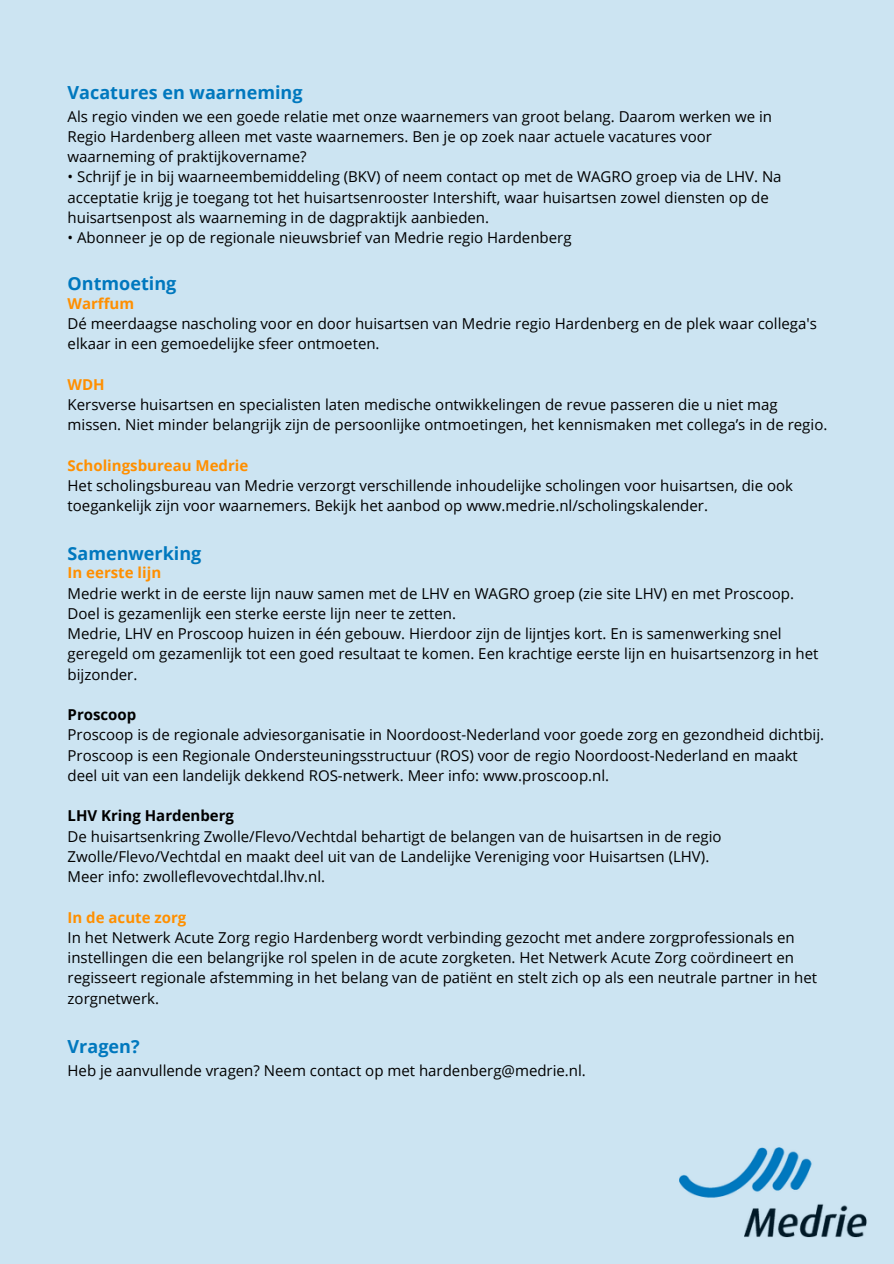
<style>
.page{position:relative;width:894px;height:1264px;background:#fff}
.page>*{position:absolute;margin:0;border:0;box-sizing:border-box;transform-origin:0 0}
.t1{font:700 18px "Open Sans";color:#0078be}
.t2{font:15px/20.2px "Open Sans";color:#000}
.t3{font:700 15px "Open Sans";color:#ff8f00}
.t4{font:700 15px "Open Sans";color:#000}
</style>
<div class="page">
<div style="left:0;top:0;width:893px;height:1263px;background:#cce4f2"></div>
<p class="t1" style="left:68px;top:80px;width:236px">Vacatures en waarneming</p>
<p class="t2" style="left:68px;top:106px;width:705px">Als regio vinden we een goede relatie met onze waarnemers van groot belang. Daarom werken we in<br>Regio Hardenberg alleen met vaste waarnemers. Ben je op zoek naar actuele vacatures voor waarneming of praktijkovername?</p>
<p class="t2" style="left:68px;top:166px;width:715px">• Schrijf je in bij waarneembemiddeling (BKV) of neem contact op met de WAGRO groep via de LHV. Na acceptatie krijg je toegang tot het huisartsenrooster Intershift, waar huisartsen zowel diensten op de huisartsenpost als waarneming in de dagpraktijk aanbieden.</p>
<p class="t2" style="left:68px;top:227px;width:505px">• Abonneer je op de regionale nieuwsbrief van Medrie regio Hardenberg</p>
<p class="t1" style="left:68px;top:271px;width:110px">Ontmoeting</p>
<p class="t3" style="left:68px;top:292px;width:68px">Warffum</p>
<p class="t2" style="left:68px;top:313px;width:750px">Dé meerdaagse nascholing voor en door huisartsen van Medrie regio Hardenberg en de plek waar collega's elkaar in een gemoedelijke sfeer ontmoeten.</p>
<p class="t3" style="left:68px;top:373px;width:39px">WDH</p>
<p class="t2" style="left:68px;top:394px;width:761px">Kersverse huisartsen en specialisten laten medische ontwikkelingen de revue passeren die u niet mag missen. Niet minder belangrijk zijn de persoonlijke ontmoetingen, het kennismaken met collega’s in de regio.</p>
<p class="t3" style="left:68px;top:454px;width:182px">Scholingsbureau Medrie</p>
<p class="t2" style="left:68px;top:475px;width:726px">Het scholingsbureau van Medrie verzorgt verschillende inhoudelijke scholingen voor huisartsen, die ook toegankelijk zijn voor waarnemers. Bekijk het aanbod op www.medrie.nl/scholingskalender.</p>
<p class="t1" style="left:68px;top:541px;width:135px">Samenwerking</p>
<p class="t3" style="left:68px;top:562px;width:95px">In eerste lijn</p>
<p class="t2" style="left:68px;top:582px;width:752px">Medrie werkt in de eerste lijn nauw samen met de LHV en WAGRO groep (zie site LHV) en met Proscoop.<br>Doel is gezamenlijk een sterke eerste lijn neer te zetten.<br>Medrie, LHV en Proscoop huizen in één gebouw. Hierdoor zijn de lijntjes kort. En is samenwerking snel geregeld om gezamenlijk tot een goed resultaat te komen. Een krachtige eerste lijn en huisartsenzorg in het bijzonder.</p>
<p class="t4" style="left:68px;top:704px;width:70px">Proscoop</p>
<p class="t2" style="left:68px;top:724px;width:757px">Proscoop is de regionale adviesorganisatie in Noordoost-Nederland voor goede zorg en gezondheid dichtbij.<br>Proscoop is een Regionale Ondersteuningsstructuur (ROS) voor de regio Noordoost-Nederland en maakt deel uit van een landelijk dekkend ROS-netwerk. Meer info: www.proscoop.nl.</p>
<p class="t4" style="left:68px;top:805px;width:168px">LHV Kring Hardenberg</p>
<p class="t2" style="left:68px;top:825px;width:655px">De huisartsenkring Zwolle/Flevo/Vechtdal behartigt de belangen van de huisartsen in de regio<br>Zwolle/Flevo/Vechtdal en maakt deel uit van de Landelijke Vereniging voor Huisartsen (LHV).<br>Meer info: zwolleflevovechtdal.lhv.nl.</p>
<p class="t3" style="left:68px;top:906px;width:120px">In de acute zorg</p>
<p class="t2" style="left:68px;top:927px;width:750px">In het Netwerk Acute Zorg regio Hardenberg wordt verbinding gezocht met andere zorgprofessionals en instellingen die een belangrijke rol spelen in de acute zorgketen. Het Netwerk Acute Zorg coördineert en regisseert regionale afstemming in het belang van de patiënt en stelt zich op als een neutrale partner in het zorgnetwerk.</p>
<p class="t1" style="left:68px;top:1033px;width:73px">Vragen?</p>
<p class="t2" style="left:68px;top:1060px;width:519px">Heb je aanvullende vragen? Neem contact op met hardenberg@medrie.nl.</p>
</div>
